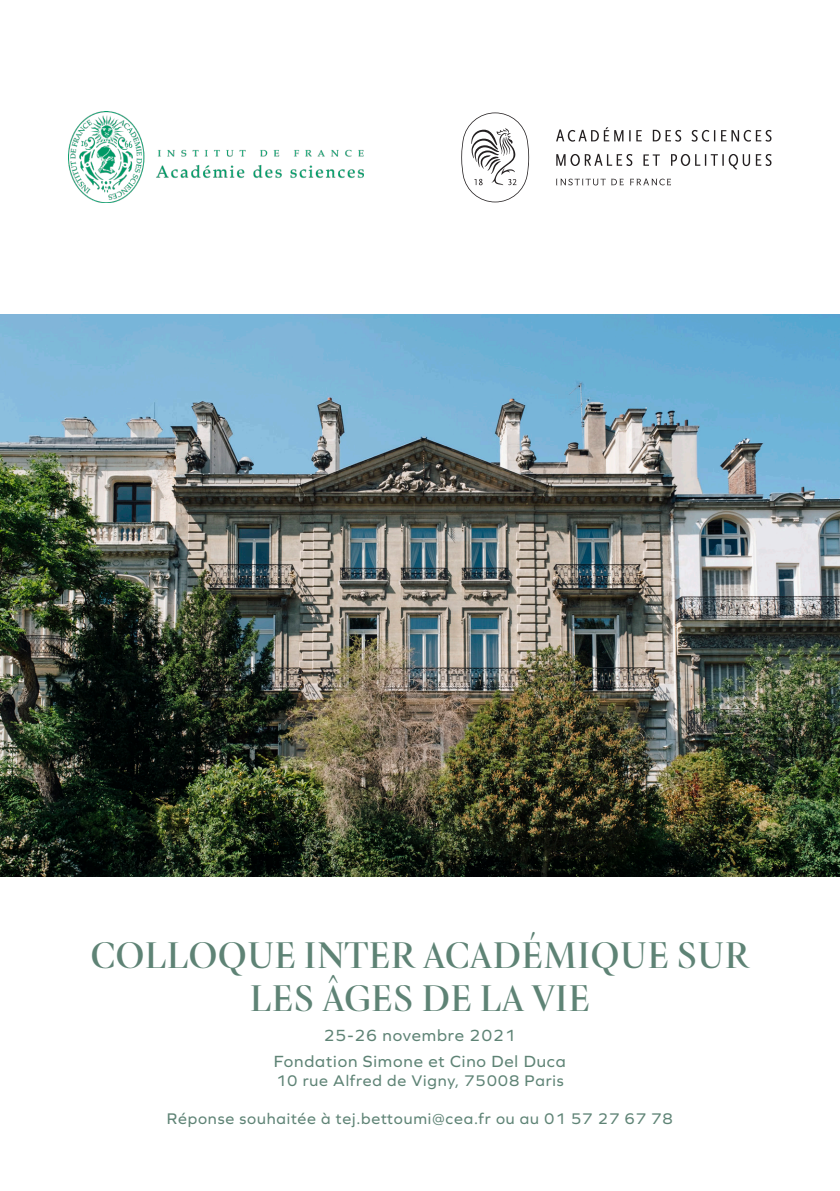
<style>
.page{position:relative;width:840px;height:1191px;background:#fff}
.page>*{position:absolute;margin:0;border:0;box-sizing:border-box;transform-origin:0 0}
.t1{font:36px "Institut De France";color:#5e8375}
.t2{font:16.8px "Graphie";letter-spacing:.05em;color:#5e8375}
.t3{font:16px "Graphie";letter-spacing:.05em;color:#5e8375}
</style>
<div class="page">
<img style="left:0;top:315px;width:839px;height:561px">
<img style="left:68px;top:112px;width:295px;height:90px">
<svg style="left:556px;top:178px;width:114px;height:7px"></svg>
<svg style="left:556px;top:127px;width:215px;height:43px"></svg>
<svg style="left:461px;top:112px;width:68px;height:90px"></svg>
<p class="t1" style="left:90px;top:931px;width:660px">COLLOQUE INTER ACADÉMIQUE SUR</p>
<p class="t1" style="left:249px;top:974px;width:342px">LES ÂGES DE LA VIE</p>
<p class="t2" style="left:324px;top:1025px;width:193px">25-26 novembre 2021</p>
<p class="t2" style="left:273px;top:1051px;width:293px">Fondation Simone et Cino Del Duca</p>
<p class="t3" style="left:276px;top:1071px;width:289px">10 rue Alfred de Vigny, 75008 Paris</p>
<p class="t3" style="left:167px;top:1109px;width:507px">Réponse souhaitée à tej.bettoumi@cea.fr ou au 01 57 27 67 78</p>
</div>
